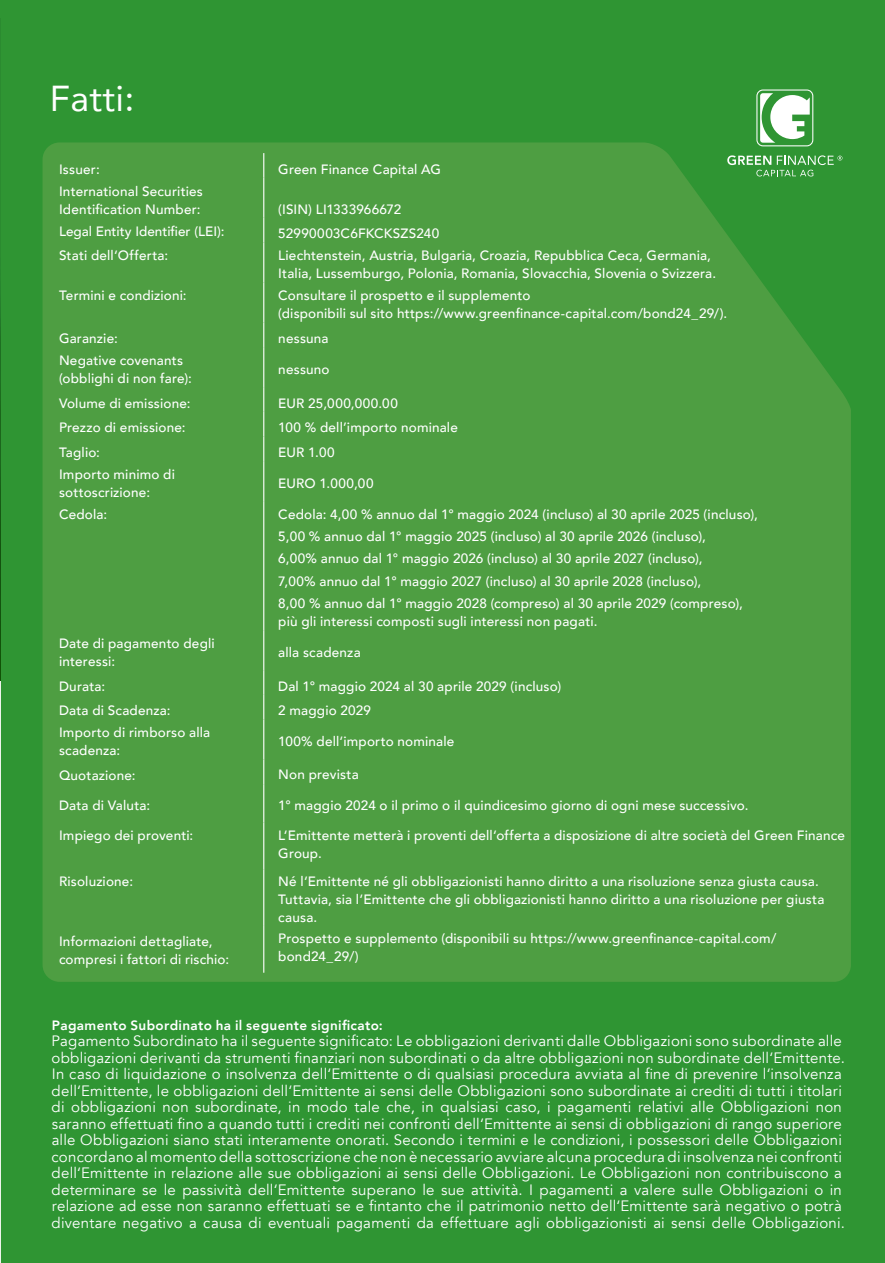
<style>
.page{position:relative;width:885px;height:1263px;background:#fff}
.page>*{position:absolute;margin:0;border:0;box-sizing:border-box;transform-origin:0 0}
.t1{font:36px "Avenir";letter-spacing:.01em;color:#fff}
.t2{font:15px/16.5px "Avenir";letter-spacing:.015em;color:#fff}
.t3{font:500 13.5px/18px "Avenir";letter-spacing:.015em;color:#fff}
.t4{font:800 13.5px "Avenir";letter-spacing:.025em;color:#fff}
.t5{font:500 13.5px "Avenir";letter-spacing:.04em;color:#fff}
</style>
<div class="page">
<div style="left:0;top:0;width:884px;height:1263px;background:#2f9533"></div>
<div style="left:43px;top:142px;width:807px;height:840px;background:#4e9e42"></div>
<svg style="left:756px;top:89px;width:57px;height:57px"></svg>
<svg style="left:727px;top:155px;width:115px;height:21px"></svg>
<svg style="left:263px;top:153px;width:1px;height:25px"></svg>
<hr style="left:263px;top:178px;width:1px;height:40px;background:#fff">
<svg style="left:263px;top:218px;width:1px;height:24px"></svg>
<hr style="left:263px;top:242px;width:1px;height:40px;background:#fff">
<hr style="left:263px;top:282px;width:1px;height:40px;background:#fff">
<svg style="left:263px;top:322px;width:1px;height:25px"></svg>
<hr style="left:263px;top:347px;width:1px;height:40px;background:#fff">
<svg style="left:263px;top:387px;width:1px;height:74px"></svg>
<hr style="left:263px;top:461px;width:1px;height:40px;background:#fff">
<hr style="left:263px;top:501px;width:1px;height:129px;background:#fff">
<hr style="left:263px;top:630px;width:1px;height:40px;background:#fff">
<svg style="left:263px;top:670px;width:1px;height:49px"></svg>
<hr style="left:263px;top:719px;width:1px;height:40px;background:#fff">
<svg style="left:263px;top:759px;width:1px;height:25px"></svg>
<hr style="left:263px;top:784px;width:1px;height:38px;background:#fff">
<hr style="left:263px;top:822px;width:1px;height:47px;background:#fff">
<hr style="left:263px;top:869px;width:1px;height:57px;background:#fff">
<hr style="left:263px;top:926px;width:1px;height:47px;background:#fff">
<hr style="left:0;top:681px;width:1px;height:582px;background:#eef4eb">
<h1 class="t1" style="left:50px;top:75px;width:86px">Fatti:</h1>
<p class="t3" style="left:59px;top:160px;width:42px">Issuer:</p>
<p class="t3" style="left:278px;top:160px;width:164px">Green Finance Capital AG</p>
<p class="t3" style="left:59px;top:182px;width:145px">International Securities<br>Identification Number:</p>
<p class="t3" style="left:278px;top:200px;width:125px">(ISIN) LI1333966672</p>
<p class="t3" style="left:59px;top:222px;width:167px">Legal Entity Identifier (LEI):</p>
<p class="t3" style="left:278px;top:225px;width:162px">52990003C6FKCKSZS240</p>
<p class="t3" style="left:59px;top:247px;width:111px">Stati dell‘Offerta:</p>
<p class="t3" style="left:278px;top:247px;width:439px">Liechtenstein, Austria, Bulgaria, Croazia, Repubblica Ceca, Germania,<br>Italia, Lussemburgo, Polonia, Romania, Slovacchia, Slovenia o Svizzera.</p>
<p class="t3" style="left:59px;top:287px;width:129px">Termini e condizioni:</p>
<p class="t3" style="left:278px;top:287px;width:450px">Consultare il prospetto e il supplemento<br>(disponibili sul sito https://www.greenfinance-capital.com/bond24_29/).</p>
<p class="t3" style="left:59px;top:330px;width:60px">Garanzie:</p>
<p class="t3" style="left:278px;top:330px;width:52px">nessuna</p>
<p class="t3" style="left:59px;top:352px;width:134px">Negative covenants (obblighi di non fare):</p>
<p class="t3" style="left:278px;top:361px;width:53px">nessuno</p>
<p class="t3" style="left:59px;top:394px;width:133px">Volume di emissione:</p>
<p class="t5" style="left:278px;top:394px;width:121px">EUR 25,000,000.00</p>
<p class="t3" style="left:59px;top:419px;width:128px">Prezzo di emissione:</p>
<p class="t3" style="left:278px;top:419px;width:181px">100 % dell’importo nominale</p>
<p class="t3" style="left:59px;top:444px;width:42px">Taglio:</p>
<p class="t3" style="left:278px;top:444px;width:58px">EUR 1.00</p>
<p class="t3" style="left:59px;top:466px;width:117px">Importo minimo di sottoscrizione:</p>
<p class="t3" style="left:278px;top:475px;width:97px">EURO 1.000,00</p>
<p class="t3" style="left:59px;top:506px;width:50px">Cedola:</p>
<p class="t3" style="left:278px;top:503px;width:481px;line-height:22.2px">Cedola: 4,00 % annuo dal 1° maggio 2024 (incluso) al 30 aprile 2025 (incluso), 5,00 % annuo dal 1° maggio 2025 (incluso) al 30 aprile 2026 (incluso),<br>6,00% annuo dal 1° maggio 2026 (incluso) al 30 aprile 2027 (incluso),<br>7,00% annuo dal 1° maggio 2027 (incluso) al 30 aprile 2028 (incluso),<br>8,00 % annuo dal 1° maggio 2028 (compreso) al 30 aprile 2029 (compreso),</p>
<p class="t3" style="left:278px;top:613px;width:320px">più gli interessi composti sugli interessi non pagati.</p>
<p class="t3" style="left:59px;top:635px;width:157px">Date di pagamento degli interessi:</p>
<p class="t3" style="left:278px;top:644px;width:84px">alla scadenza</p>
<p class="t3" style="left:59px;top:677px;width:48px">Durata:</p>
<p class="t3" style="left:278px;top:677px;width:284px">Dal 1° maggio 2024 al 30 aprile 2029 (incluso)</p>
<p class="t3" style="left:59px;top:702px;width:113px">Data di Scadenza:</p>
<p class="t3" style="left:278px;top:702px;width:94px">2 maggio 2029</p>
<p class="t3" style="left:59px;top:724px;width:153px">Importo di rimborso alla scadenza:</p>
<p class="t3" style="left:278px;top:733px;width:177px">100% dell‘importo nominale</p>
<p class="t3" style="left:59px;top:766px;width:78px">Quotazione:</p>
<p class="t3" style="left:278px;top:765px;width:82px">Non prevista</p>
<p class="t3" style="left:59px;top:797px;width:93px">Data di Valuta:</p>
<p class="t3" style="left:278px;top:797px;width:471px">1° maggio 2024 o il primo o il quindicesimo giorno di ogni mese successivo.</p>
<p class="t3" style="left:59px;top:827px;width:136px">Impiego dei proventi:</p>
<p class="t3" style="left:278px;top:827px;width:568px">L‘Emittente metterà i proventi dell‘offerta a disposizione di altre società del Green Finance<br>Group.</p>
<p class="t3" style="left:59px;top:872px;width:76px">Risoluzione:</p>
<p class="t3" style="left:278px;top:872px;width:547px">Né l‘Emittente né gli obbligazionisti hanno diritto a una risoluzione senza giusta causa.<br>Tuttavia, sia l‘Emittente che gli obbligazionisti hanno diritto a una risoluzione per giusta causa.</p>
<p class="t3" style="left:59px;top:933px;width:172px">Informazioni dettagliate, compresi i fattori di rischio:</p>
<p class="t3" style="left:278px;top:929px;width:499px">Prospetto e supplemento (disponibili su https://www.greenfinance-capital.com/ bond24_29/)</p>
<p class="t4" style="left:52px;top:1016px;width:332px">Pagamento Subordinato ha il seguente significato:</p>
<p class="t2" style="left:51px;top:1033px;width:794px">Pagamento Subordinato ha il seguente significato: Le obbligazioni derivanti dalle Obbligazioni sono subordinate alle obbligazioni derivanti da strumenti finanziari non subordinati o da altre obbligazioni non subordinate dell‘Emittente.<br>In caso di liquidazione o insolvenza dell‘Emittente o di qualsiasi procedura avviata al fine di prevenire l‘insolvenza dell‘Emittente, le obbligazioni dell‘Emittente ai sensi delle Obbligazioni sono subordinate ai crediti di tutti i titolari di obbligazioni non subordinate, in modo tale che, in qualsiasi caso, i pagamenti relativi alle Obbligazioni non saranno effettuati fino a quando tutti i crediti nei confronti dell‘Emittente ai sensi di obbligazioni di rango superiore alle Obbligazioni siano stati interamente onorati. Secondo i termini e le condizioni, i possessori delle Obbligazioni concordano al momento della sottoscrizione che non è necessario avviare alcuna procedura di insolvenza nei confronti dell‘Emittente in relazione alle sue obbligazioni ai sensi delle Obbligazioni. Le Obbligazioni non contribuiscono a determinare se le passività dell‘Emittente superano le sue attività. I pagamenti a valere sulle Obbligazioni o in relazione ad esse non saranno effettuati se e fintanto che il patrimonio netto dell‘Emittente sarà negativo o potrà diventare negativo a causa di eventuali pagamenti da effettuare agli obbligazionisti ai sensi delle Obbligazioni.</p>
</div>
